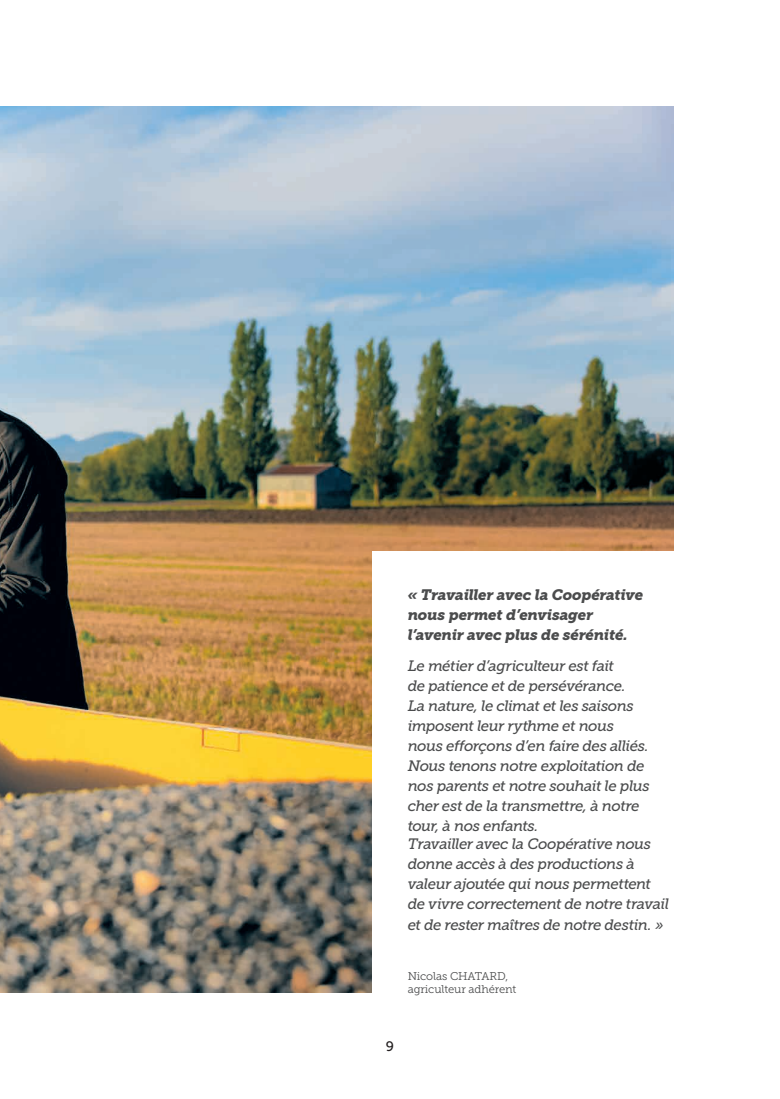
<style>
.page{position:relative;width:780px;height:1099px;background:#fff}
.page>*{position:absolute;margin:0;border:0;box-sizing:border-box;transform-origin:0 0}
.t1{font:italic 15px/20px "Museo Slab 500";letter-spacing:-.035em;color:#4b4c4d}
.t2{font:italic 15px/20px "Museo Slab 900";letter-spacing:-.015em;color:#4b4c4d}
.t3{font:13.75px "Museo Slab 500";color:#231f20}
.t4{font:11.25px/12.5px "Museo Slab 300";letter-spacing:-.01em;color:#4b4c4d}
</style>
<div class="page">
<img style="left:0;top:106px;width:673px;height:886px">
<div style="left:372px;top:551px;width:337px;height:476px;background:#fff"></div>
<p class="t2" style="left:407px;top:585px;width:237px">« Travailler avec la Coopérative nous permet d’envisager l’avenir avec plus de sérénité.</p>
<p class="t1" style="left:407px;top:656px;width:243px">Le métier d’agriculteur est fait<br>de patience et de persévérance.<br>La nature, le climat et les saisons imposent leur rythme et nous nous efforçons d’en faire des alliés.<br>Nous tenons notre exploitation de nos parents et notre souhait le plus cher est de la transmettre, à notre tour, à nos enfants.</p>
<p class="t1" style="left:407px;top:833px;width:263px">Travailler avec la Coopérative nous donne accès à des productions à valeur ajoutée qui nous permettent de vivre correctement de notre travail et de rester maîtres de notre destin. »</p>
<p class="t4" style="left:407px;top:970px;width:110px">Nicolas CHATARD, agriculteur adhérent</p>
<p class="t3" style="left:386px;top:1038px;width:10px">9</p>
</div>
